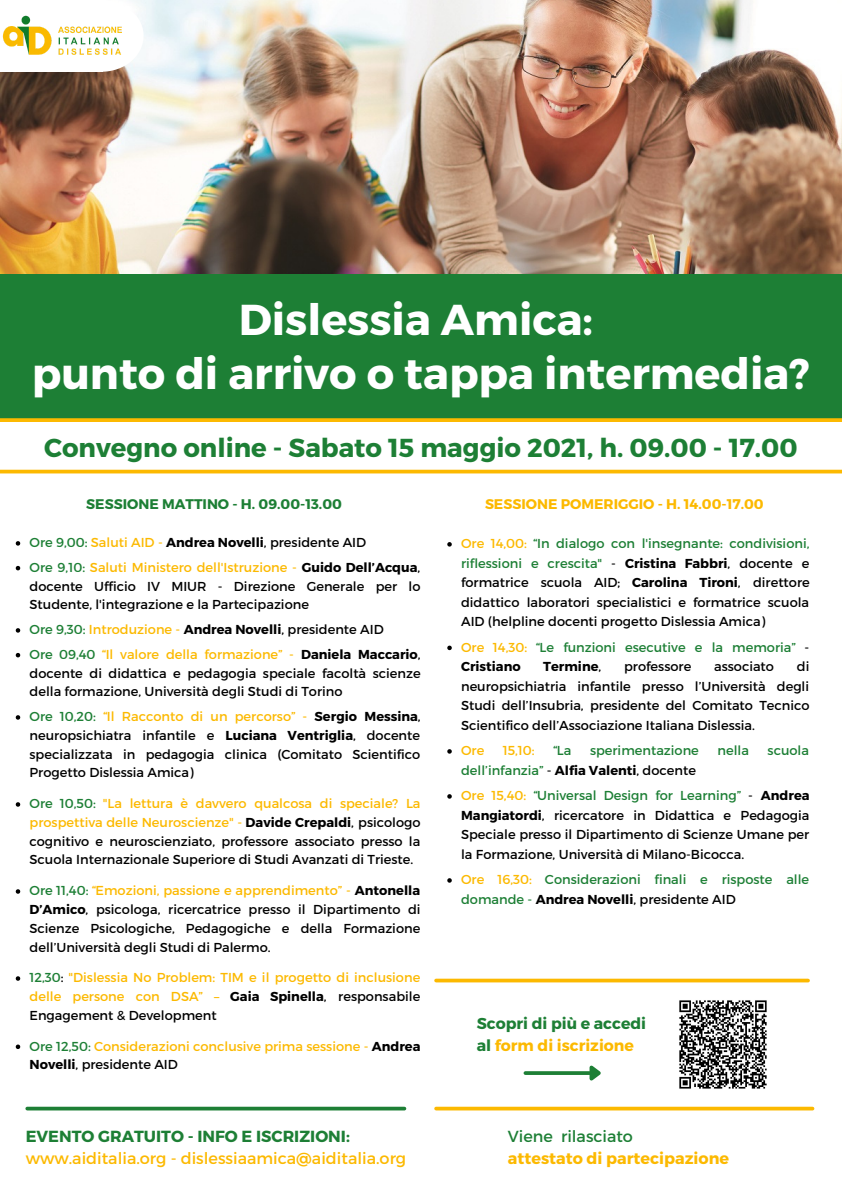
<style>
.page{position:relative;width:842px;height:1191px;background:#fff}
.page>*{position:absolute;margin:0;border:0;box-sizing:border-box;transform-origin:0 0}
.t1{font:700 43.2px "Montserrat";color:#fff}
.t2{font:700 26px "Montserrat";color:#1d7f35}
.t3{font:16.1px "Montserrat";color:#fcb900}
.t4{font:700 16.1px "Montserrat";color:#1d7f35}
.t5{font:700 16px "Montserrat";color:#fcb900}
.t6{font:16px "Montserrat";color:#1d7f35}
.t7{font:700 15.7px/22.1px "Montserrat";color:#1d7f35}
.t8{font:700 14px "Montserrat";color:#fcb900}
.t9{font:700 14px "Montserrat";color:#1d7f35}
.t10{font:13px/18.7px "Montserrat";color:#000;text-align:justify}
.t11{font:13px/18.7px "Montserrat";color:#fcb900;text-align:justify}
.t12{font:13px/19.5px "Montserrat";color:#1d7f35}
.t13{font:700 13px "Montserrat";color:#000}
.s1{color:#1d7f35}
.s2{color:#fcb900}
.s3{font-weight:700}
.s4{color:#000}
.s5{font-weight:700;color:#000}
.s6{font-weight:400}
</style>
<div class="page">
<img style="left:0;top:0;width:842px;height:274px">
<svg style="left:0;top:469px;width:842px;height:4px;background:#fcc52d"></svg>
<div style="left:0;top:274px;width:841px;height:144px;background:#1d7f35"></div>
<svg style="left:436px;top:978px;width:372px;height:4px"></svg>
<svg style="left:27px;top:1106px;width:377px;height:4px;background:#469659"></svg>
<svg style="left:436px;top:1106px;width:376px;height:4px;background:#fcc52e"></svg>
<svg style="left:16px;top:541px;width:4px;height:4px"></svg>
<svg style="left:16px;top:566px;width:4px;height:4px"></svg>
<svg style="left:16px;top:628px;width:4px;height:4px"></svg>
<svg style="left:16px;top:653px;width:4px;height:4px"></svg>
<svg style="left:16px;top:715px;width:4px;height:4px"></svg>
<svg style="left:16px;top:802px;width:4px;height:4px"></svg>
<svg style="left:16px;top:889px;width:4px;height:4px"></svg>
<svg style="left:16px;top:976px;width:4px;height:4px"></svg>
<svg style="left:16px;top:1044px;width:4px;height:4px"></svg>
<img style="left:679px;top:1000px;width:88px;height:89px">
<svg style="left:447px;top:542px;width:5px;height:4px"></svg>
<svg style="left:447px;top:645px;width:5px;height:5px"></svg>
<svg style="left:447px;top:749px;width:5px;height:4px"></svg>
<svg style="left:447px;top:794px;width:5px;height:4px"></svg>
<svg style="left:447px;top:878px;width:5px;height:4px"></svg>
<svg style="left:103px;top:0;width:41px;height:72px"></svg>
<div style="left:0;top:0;width:103px;height:72px;background:#fff"></div>
<img style="left:2px;top:14px;width:122px;height:43px">
<svg style="left:0;top:418px;width:842px;height:4px;background:#eeb503"></svg>
<hr style="left:525px;top:1071px;width:64px;height:3px;background:#1d7f35">
<svg style="left:586px;top:1065px;width:15px;height:16px"></svg>
<p class="t1" style="left:239px;top:292px;width:356px">Dislessia Amica:</p>
<p class="t1" style="left:32px;top:346px;width:780px">punto di arrivo o tappa intermedia?</p>
<p class="t2" style="left:44px;top:430px;width:755px">Convegno online - Sabato 15 maggio 2021, h. 09.00 - 17.00</p>
<p class="t9" style="left:86px;top:494px;width:257px">SESSIONE MATTINO - H. 09.00-13.00</p>
<p class="t8" style="left:485px;top:495px;width:280px">SESSIONE POMERIGGIO - H. 14.00-17.00</p>
<p class="t10" style="left:30px;top:532px;width:338px"><span class="s1">Ore 9,00:</span> <span class="s2">Saluti AID -</span> <span class="s3">Andrea Novelli</span>, presidente AID</p>
<p class="t10" style="left:30px;top:557px;width:392px"><span class="s1">Ore 9,10:</span> <span class="s2">Saluti Ministero dell'Istruzione -</span> <span class="s3">Guido Dell’Acqua</span>, docente Ufficio IV MIUR - Direzione Generale per lo Studente, l'integrazione e la Partecipazione</p>
<p class="t10" style="left:30px;top:619px;width:356px"><span class="s1">Ore 9,30:</span> <span class="s2">Introduzione -</span> <span class="s3">Andrea Novelli</span>, presidente AID</p>
<p class="t10" style="left:30px;top:644px;width:393px"><span class="s1">Ore 09,40</span> <span class="s2">“Il valore della formazione” -</span> <span class="s3">Daniela Maccario</span>, docente di didattica e pedagogia speciale facoltà scienze della formazione, Università degli Studi di Torino</p>
<p class="t10" style="left:30px;top:706px;width:393px"><span class="s1">Ore 10,20:</span> <span class="s2">“Il Racconto di un percorso” -</span> <span class="s3">Sergio Messina</span>, neuropsichiatra infantile e <span class="s3">Luciana Ventriglia</span>, docente specializzata in pedagogia clinica (Comitato Scientifico Progetto Dislessia Amica)</p>
<p class="t10" style="left:30px;top:793px;width:392px"><span class="s1">Ore 10,50:</span> <span class="s2">"La lettura è davvero qualcosa di speciale? La prospettiva delle Neuroscienze" -</span> <span class="s3">Davide Crepaldi</span>, psicologo cognitivo e neuroscienziato, professore associato presso la Scuola Internazionale Superiore di Studi Avanzati di Trieste.</p>
<p class="t10" style="left:30px;top:880px;width:393px"><span class="s1">Ore 11,40:</span> <span class="s2">“Emozioni, passione e apprendimento” -</span> <span class="s3">Antonella D’Amico</span>, psicologa, ricercatrice presso il Dipartimento di Scienze Psicologiche, Pedagogiche e della Formazione dell’Università degli Studi di Palermo.</p>
<p class="t11" style="left:30px;top:967px;width:392px"><span class="s1">12,30</span><span class="s4">:</span> "Dislessia No Problem: TIM e il progetto di inclusione delle persone con DSA” – <span class="s5">Gaia Spinella</span><span class="s4">, responsabile Engagement &amp; Development</span></p>
<p class="t11" style="left:30px;top:1035px;width:392px"><span class="s1">Ore 12,50:</span> Considerazioni conclusive prima sessione - <span class="s5">Andrea<br>Novelli</span><span class="s4">, presidente AID</span></p>
<p class="t10" style="left:461px;top:533px;width:350px;line-height:19.5px"><span class="s2">Ore 14,00:</span> <span class="s1">“In dialogo con l'insegnante: condivisioni, riflessioni e crescita"</span> - <span class="s3">Cristina Fabbri</span>, docente e formatrice scuola AID; <span class="s3">Carolina Tironi</span>, direttore didattico laboratori specialistici e formatrice scuola AID (helpline docenti progetto Dislessia Amica)</p>
<p class="t12" style="left:461px;top:636px;width:350px"><span class="s2">Ore 14,30:</span> “Le funzioni esecutive e la memoria” <span class="s4">-<br></span><span class="s5">Cristiano</span></p>
<p class="t13" style="left:543px;top:658px;width:60px">Termine<span class="s6">,</span></p>
<p class="t10" style="left:624px;top:656px;width:69px">professore</p>
<p class="t10" style="left:714px;top:656px;width:61px">associato</p>
<p class="t10" style="left:461px;top:656px;width:350px;line-height:19.5px;text-indent:336px">di neuropsichiatria infantile presso l’Università degli Studi dell’Insubria, presidente del Comitato Tecnico Scientifico dell’Associazione Italiana Dislessia.</p>
<p class="t11" style="left:461px;top:740px;width:25px">Ore</p>
<p class="t11" style="left:503px;top:740px;width:34px">15,10:</p>
<p class="t12" style="left:553px;top:740px;width:20px">“La</p>
<p class="t12" style="left:590px;top:740px;width:110px">sperimentazione</p>
<p class="t12" style="left:717px;top:740px;width:33px">nella</p>
<p class="t12" style="left:768px;top:740px;width:43px">scuola</p>
<p class="t12" style="left:461px;top:759px;width:236px">dell’infanzia” <span class="s4">-</span> <span class="s5">Alfia Valenti</span><span class="s4">, docente</span></p>
<p class="t10" style="left:461px;top:785px;width:350px;line-height:19.5px"><span class="s2">Ore 15,40:</span> <span class="s1">“Universal Design for Learning”</span> - <span class="s3">Andrea Mangiatordi</span>, ricercatore in Didattica e Pedagogia Speciale presso il Dipartimento di Scienze Umane per la Formazione, Università di Milano-Bicocca.</p>
<p class="t12" style="left:461px;top:869px;width:350px"><span class="s2">Ore 16,30:</span> Considerazioni finali e risposte alle domande - <span class="s5">Andrea Novelli</span><span class="s4">, presidente AID</span></p>
<p class="t7" style="left:477px;top:1011px;width:171px">Scopri di più e accedi al <span class="s2">form di iscrizione</span></p>
<p class="t4" style="left:26px;top:1125px;width:326px">EVENTO GRATUITO - INFO E ISCRIZIONI:</p>
<p class="t3" style="left:26px;top:1147px;width:382px">www.aiditalia.org - dislessiaamica@aiditalia.org</p>
<p class="t6" style="left:508px;top:1125px;width:127px">Viene rilasciato</p>
<p class="t5" style="left:508px;top:1147px;width:223px">attestato di partecipazione</p>
</div>
